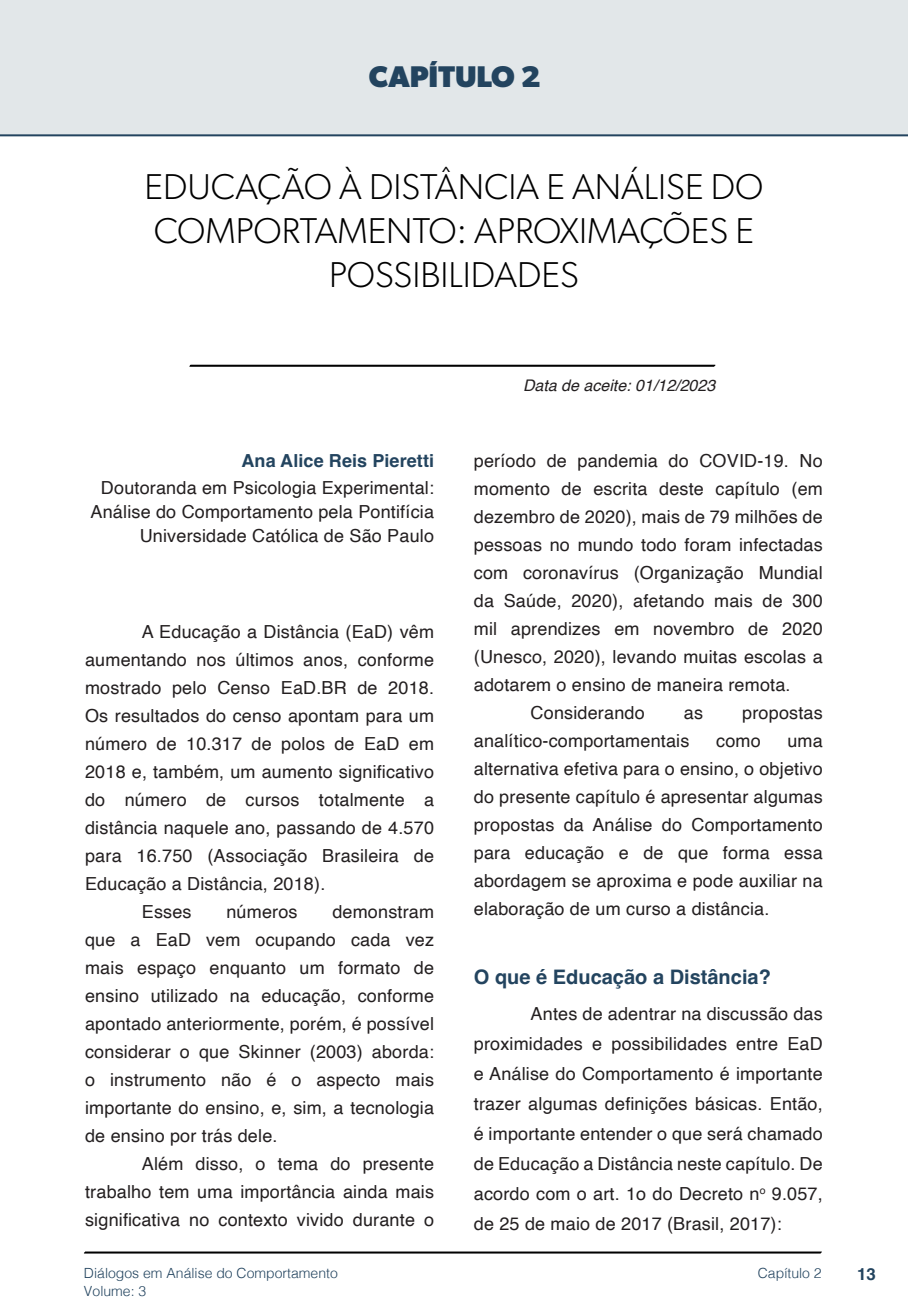
<style>
.page{position:relative;width:908px;height:1304px;background:#fff}
.page>*{position:absolute;margin:0;border:0;box-sizing:border-box;transform-origin:0 0}
.nome_artigos{font:300 36px/44px "Gibson";color:#000;text-align:center}
.capítulos{font:700 30px "Gibson";color:#23445f}
.Subtitulo{font:700 20px "Helvetica";color:#23445f}
.txt{font:18px/28px "Helvetica";letter-spacing:.01em;color:#231f20;text-align:justify}
.info_autores{font:18px/24px "Helvetica";letter-spacing:.01em;color:#231f20;text-align:right}
.nome_autores{font:700 18px "Helvetica";letter-spacing:.005em;color:#23445f}
.t1{font:700 16.8px "Helvetica";color:#23445f}
.t2{font:italic 16px "Helvetica";color:#231f20}
.t3{font:300 14px/18px "Helvetica";color:#23445f}
</style>
<div class="page">
<svg style="left:84px;top:1251px;width:737px;height:3px;background:#515151"></svg>
<div style="left:0;top:0;width:907px;height:136px;background:#e2e7e9"></div>
<svg style="left:189px;top:364px;width:526px;height:3px;background:#4f4f4f"></svg>
<div style="left:44px;top:72px;width:68px;height:61px;background:#e2e7e9"></div>
<p class="capítulos" style="left:369px;top:58px;width:173px">CAPÍTULO 2</p>
<p class="nome_artigos" style="left:144px;top:164px;width:620px">EDUCAÇÃO À DISTÂNCIA E ANÁLISE DO<br>COMPORTAMENTO: APROXIMAÇÕES E<br>POSSIBILIDADES</p>
<p class="nome_autores" style="left:241px;top:450px;width:194px">Ana Alice Reis Pieretti</p>
<p class="info_autores" style="left:90px;top:477px;width:345px">Doutoranda em Psicologia Experimental:<br>Análise do Comportamento pela Pontifícia<br>Universidade Católica de São Paulo</p>
<p class="txt" style="left:85px;top:619px;width:350px;text-indent:57px">A Educação a Distância (EaD) vêm aumentando nos últimos anos, conforme mostrado pelo Censo EaD.BR de 2018.<br>Os resultados do censo apontam para um número de 10.317 de polos de EaD em 2018 e, também, um aumento significativo do número de cursos totalmente a distância naquele ano, passando de 4.570 para 16.750 (Associação Brasileira de Educação a Distância, 2018).</p>
<p class="txt" style="left:142px;top:899px;width:51px">Esses</p>
<p class="txt" style="left:226px;top:899px;width:73px">números</p>
<p class="txt" style="left:85px;top:899px;width:350px;text-indent:247px">demonstram que a EaD vem ocupando cada vez mais espaço enquanto um formato de ensino utilizado na educação, conforme apontado anteriormente, porém, é possível considerar o que Skinner (2003) aborda: o instrumento não é o aspecto mais importante do ensino, e, sim, a tecnologia de ensino por trás dele.</p>
<p class="txt" style="left:85px;top:1151px;width:350px;text-indent:57px">Além disso, o tema do presente trabalho tem uma importância ainda mais significativa no contexto vivido durante o</p>
<p class="t2" style="left:523px;top:373px;width:194px">Data de aceite: 01/12/2023</p>
<p class="txt" style="left:473px;top:447px;width:350px">período de pandemia do COVID-19. No momento de escrita deste capítulo (em dezembro de 2020), mais de 79 milhões de pessoas no mundo todo foram infectadas com coronavírus (Organização Mundial da Saúde, 2020), afetando mais de 300 mil aprendizes em novembro de 2020 (Unesco, 2020), levando muitas escolas a adotarem o ensino de maneira remota.</p>
<p class="txt" style="left:530px;top:699px;width:116px">Considerando</p>
<p class="txt" style="left:683px;top:699px;width:21px">as</p>
<p class="txt" style="left:742px;top:699px;width:82px">propostas</p>
<p class="txt" style="left:473px;top:727px;width:217px">analítico-comportamentais</p>
<p class="txt" style="left:715px;top:727px;width:46px">como</p>
<p class="txt" style="left:473px;top:727px;width:350px;text-indent:313px">uma alternativa efetiva para o ensino, o objetivo do presente capítulo é apresentar algumas propostas da Análise do Comportamento para educação e de que forma essa abordagem se aproxima e pode auxiliar na elaboração de um curso a distância.</p>
<p class="Subtitulo" style="left:473px;top:965px;width:298px">O que é Educação a Distância?</p>
<p class="txt" style="left:473px;top:999px;width:350px;line-height:30px;text-indent:57px">Antes de adentrar na discussão das proximidades e possibilidades entre EaD e Análise do Comportamento é importante trazer algumas definições básicas. Então, é importante entender o que será chamado de Educação a Distância neste capítulo. De acordo com o art. 1o do Decreto n<sup>o</sup> 9.057, de 25 de maio de 2017 (Brasil, 2017):</p>
<p class="t3" style="left:84px;top:1263px;width:255px">Diálogos em Análise do Comportamento<br>Volume: 3</p>
<p class="t3" style="left:757px;top:1263px;width:65px">Capítulo 2</p>
<p class="t1" style="left:856px;top:1264px;width:20px">13</p>
</div>
